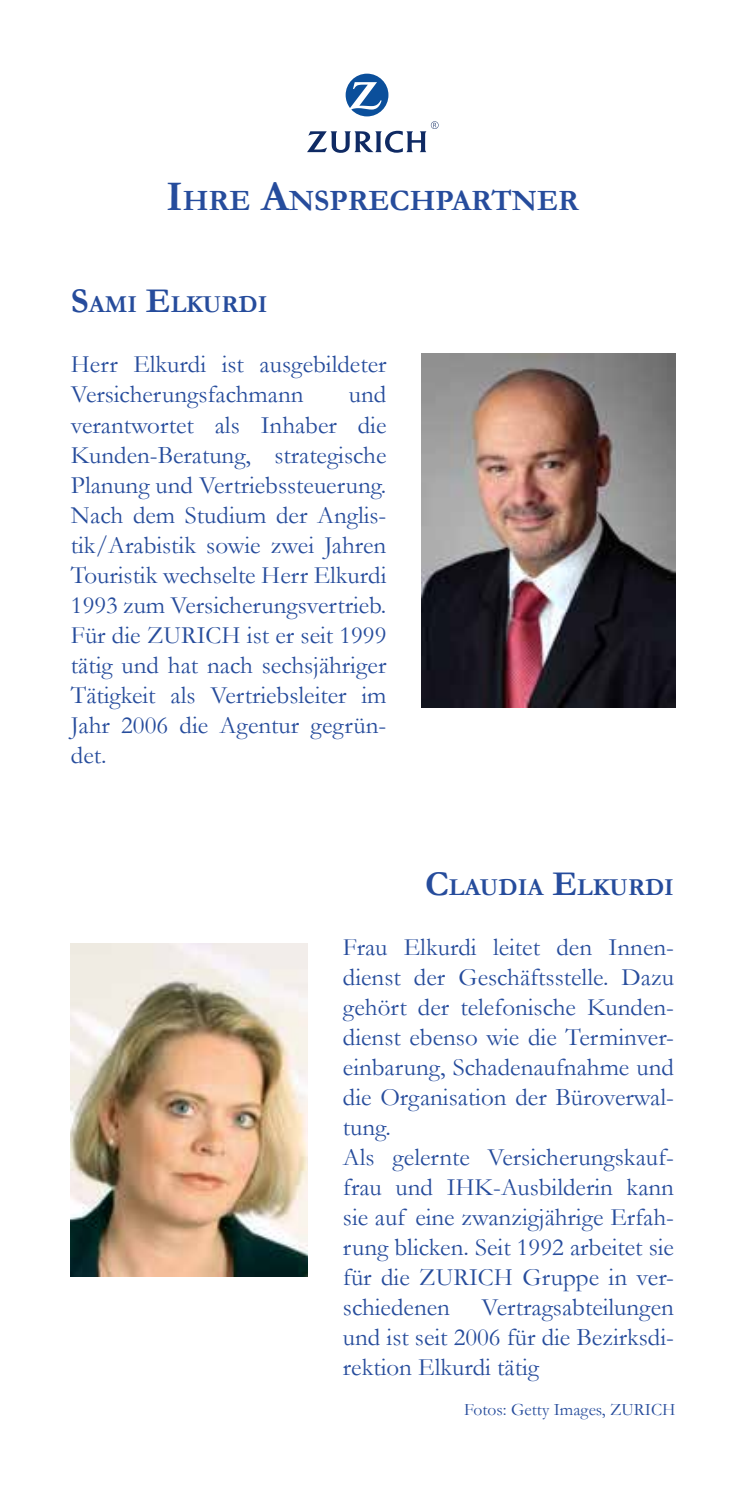
<style>
.page{position:relative;width:745px;height:1489px;background:#fff}
.page>*{position:absolute;margin:0;border:0;box-sizing:border-box;transform-origin:0 0}
.t1{font:700 29.75px "Garamond";color:#264c9c}
.t2{font:25px/30px "Garamond";color:#264c9c}
.t3{font:700 24.5px "Garamond";color:#264c9c}
.t4{font:17.5px "Garamond";color:#264c9c}
.s1{font-size:42.5px}
.s2{font-size:35px}
</style>
<div class="page">
<img style="left:71px;top:943px;width:236px;height:333px">
<img style="left:421px;top:353px;width:254px;height:354px">
<svg style="left:307px;top:74px;width:131px;height:79px"></svg>
<p class="t1" style="left:166px;top:181px;width:414px"><span class="s1">I</span>HRE <span class="s1">A</span>NSPRECHPARTNER</p>
<p class="t3" style="left:71px;top:288px;width:118px"><span class="s2">S</span>AMI <span class="s2">E</span>LKU</p>
<p class="t3" style="left:221px;top:288px;width:47px">RDI</p>
<p class="t2" style="left:71px;top:349px;width:317px">Herr Elkurdi ist ausgebildeter<br>Versicherungsfachmann</p>
<p class="t2" style="left:71px;top:379px;width:317px;text-align:justify;text-indent:278px">und verantwortet als Inhaber die Kunden-Beratung, strategische Planung und Vertriebssteuerung.<br>Nach dem Studium der Anglis&shy;tik/Arabistik sowie zwei Jahren Touristik wechselte Herr Elkurdi 1993 zum Versicherungsvertrieb.<br>Für die ZURICH ist er seit 1999 tätig und hat nach sechsjähriger Tätigkeit als Vertriebsleiter im Jahr 2006 die Agentur gegrün&shy;det.</p>
<p class="t3" style="left:425px;top:870px;width:41px"><span class="s2">C</span>LAU</p>
<p class="t3" style="left:498px;top:870px;width:96px">DIA <span class="s2">E</span>LKU</p>
<p class="t3" style="left:627px;top:870px;width:47px">RDI</p>
<p class="t2" style="left:343px;top:931px;width:332px">Frau Elkurdi leitet den Innen&shy;dienst der Geschäftsstelle. Dazu gehört der telefonische Kunden&shy;dienst ebenso wie die Terminver&shy;einbarung, Schadenaufnahme und die Organisation der Büroverwal&shy;tung.<br>Als gelernte Versicherungskauf&shy;frau und IHK-Ausbilderin kann sie auf eine zwanzigjährige Erfah&shy;rung blicken. Seit 1992 arbeitet sie für die ZURICH Gruppe in ver&shy;schiedenen</p>
<p class="t2" style="left:343px;top:1291px;width:332px;text-align:justify;text-indent:139px">Vertragsabteilungen und ist seit 2006 für die Bezirksdi&shy;rektion Elkurdi tätig</p>
<p class="t4" style="left:464px;top:1397px;width:213px">Fotos: Getty Images, ZURICH</p>
</div>
